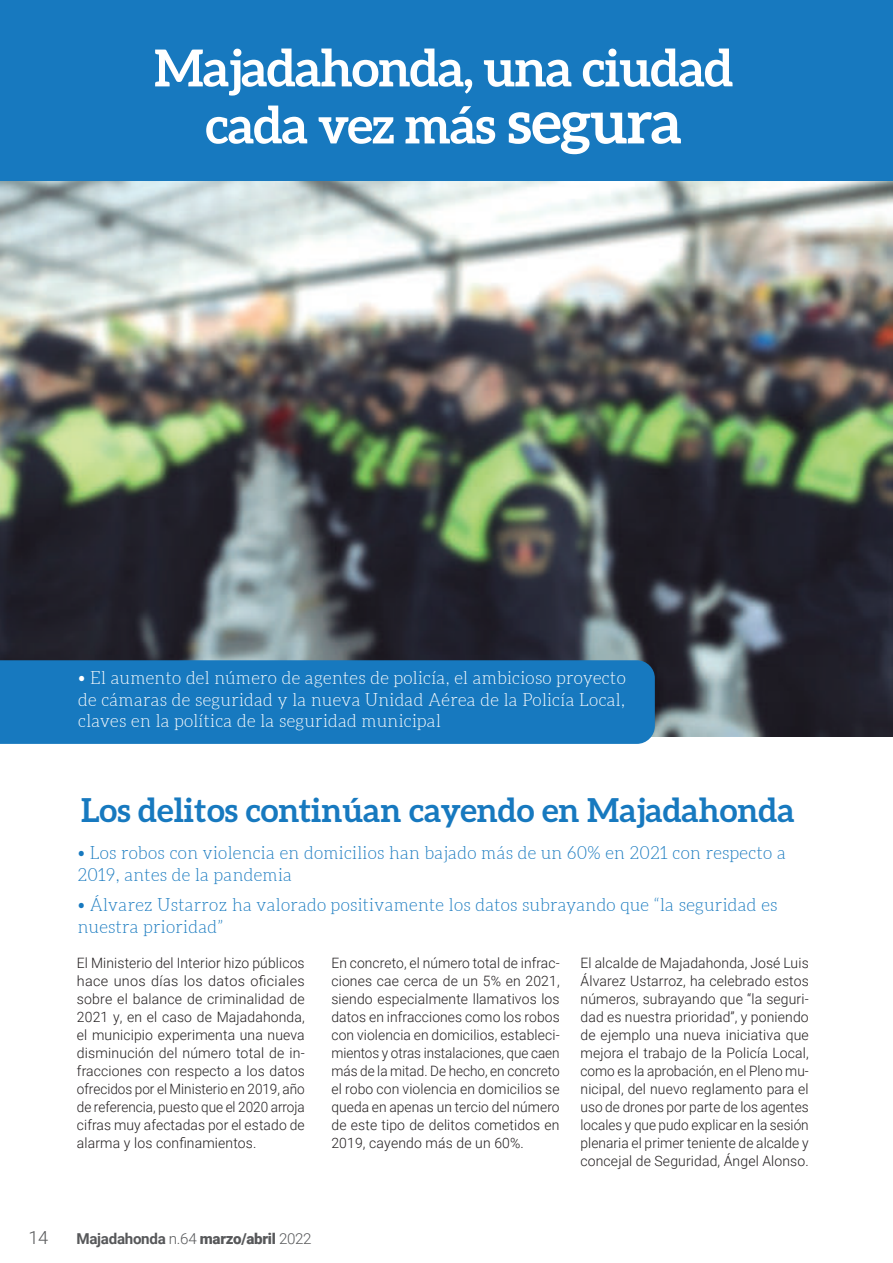
<style>
.page{position:relative;width:893px;height:1263px;background:#fff}
.page>*{position:absolute;margin:0;border:0;box-sizing:border-box;transform-origin:0 0}
.t1{font:700 51px/57px "Aleo";letter-spacing:-.02em;color:#fff;text-align:center}
.t2{font:700 33px "Aleo";color:#1779bf}
.t3{font:300 18px/21.6px "Aleo";letter-spacing:.02em;color:#1779bf;scale:.95 1}
.t4{font:300 18px/21.6px "Aleo";letter-spacing:.02em;color:#fff;text-align:justify;scale:.95 1}
.t5{font:300 18px "Roboto";color:#57585a}
.t6{font:700 15px "Roboto";letter-spacing:-.02em;color:#57585a}
.t7{font:300 14.25px/18px "Roboto";letter-spacing:.01em;color:#231f20;text-align:justify}
.s1{font-size:60px}
.s2{font-weight:300}
.s3{font-weight:900}
</style>
<div class="page">
<img style="left:0;top:180px;width:892px;height:557px">
<div style="left:0;top:660px;width:655px;height:84px;background:#1779bf"></div>
<div style="left:0;top:0;width:893px;height:180px;background:#1779bf"></div>
<h1 class="t1" style="left:154px;top:39px;width:581px">Majadahonda, una ciudad cada vez más <span class="s1">segura</span></h1>
<p class="t4" style="left:78px;top:667px;width:578px">• El aumento del número de agentes de policía, el ambicioso proyecto de cámaras de seguridad y la nueva Unidad Aérea de la Policía Local, claves en la política de la seguridad municipal</p>
<h2 class="t2" style="left:81px;top:791px;width:715px">Los delitos continúan cayendo en Majadahonda</h2>
<p class="t3" style="left:78px;top:842px;width:747px">• Los robos con violencia en domicilios han bajado más de un 60% en 2021 con respecto a<br>2019, antes de la pandemia</p>
<p class="t3" style="left:78px;top:894px;width:738px">• Álvarez Ustarroz ha valorado positivamente los datos subrayando que “la seguridad es nuestra prioridad”</p>
<p class="t7" style="left:77px;top:953px;width:229px">El Ministerio del Interior hizo públicos hace unos días los datos oficiales sobre el balance de criminalidad de 2021 y, en el caso de Majadahonda, el municipio experimenta una nueva disminución del número total de in&shy;fracciones con respecto a los datos ofrecidos por el Ministerio en 2019, año de referencia, puesto que el 2020 arroja cifras muy afectadas por el estado de alarma y los confinamientos.</p>
<p class="t7" style="left:331px;top:953px;width:230px">En concreto, el número total de infrac&shy;ciones cae cerca de un 5% en 2021, siendo especialmente llamativos los datos en infracciones como los robos con violencia en domicilios, estableci&shy;mientos y otras instalaciones, que caen más de la mitad. De hecho, en concreto el robo con violencia en domicilios se queda en apenas un tercio del número de este tipo de delitos cometidos en 2019, cayendo más de un 60%.</p>
<p class="t7" style="left:580px;top:953px;width:230px">El alcalde de Majadahonda, José Luis Álvarez Ustarroz, ha celebrado estos números, subrayando que “la seguri&shy;dad es nuestra prioridad”, y poniendo de ejemplo una nueva iniciativa que mejora el trabajo de la Policía Local, como es la aprobación, en el Pleno mu&shy;nicipal, del nuevo reglamento para el uso de drones por parte de los agentes locales y que pudo explicar en la sesión plenaria el primer teniente de alcalde y concejal de Seguridad, Ángel Alonso.</p>
<p class="t5" style="left:28px;top:1225px;width:21px">14</p>
<p class="t6" style="left:77px;top:1228px;width:237px">Majadahonda <span class="s2">n.64</span> <span class="s3">marzo/abril</span> <span class="s2">2022</span></p>
</div>
